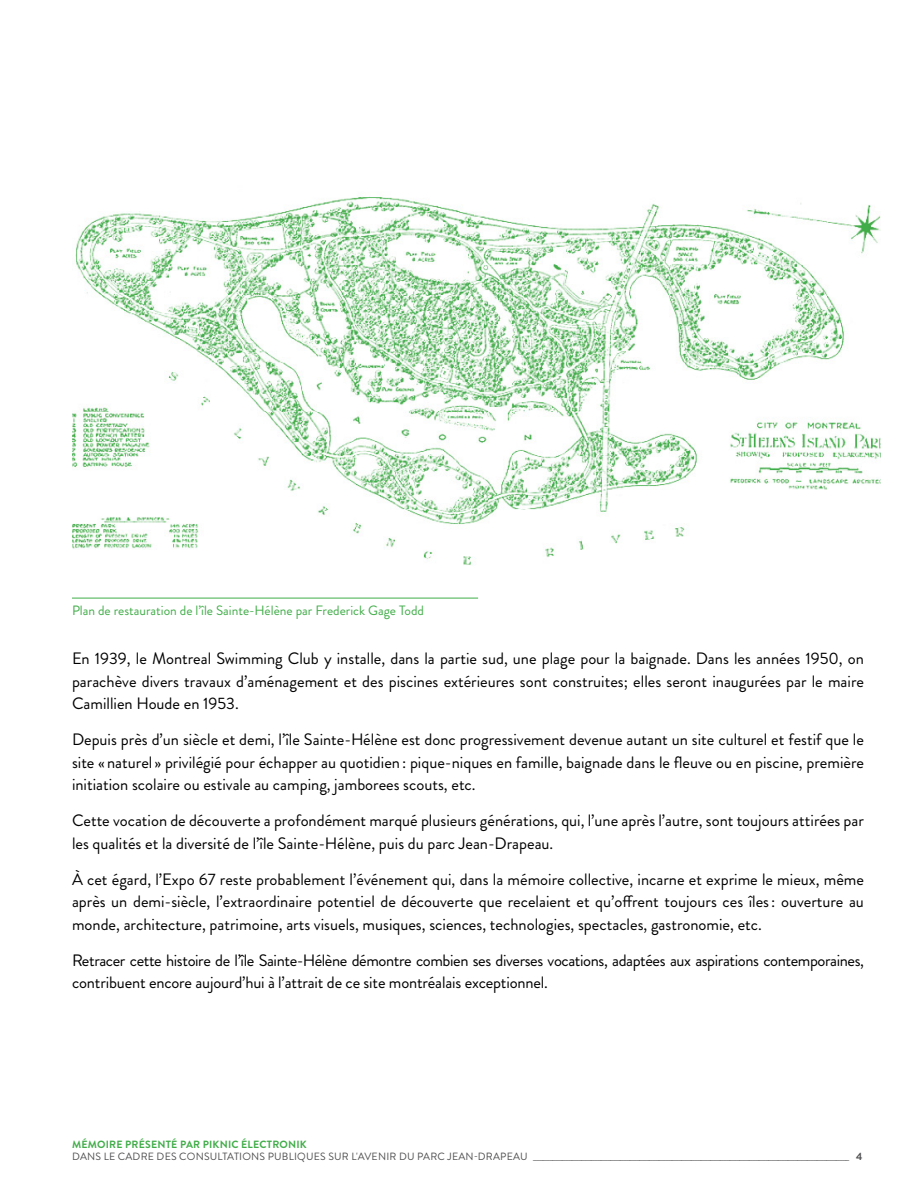
<style>
.page{position:relative;width:918px;height:1188px;background:#fff}
.page>*{position:absolute;margin:0;border:0;box-sizing:border-box;transform-origin:0 0}
.t1{font:16.5px/22.5px "Brandon Grotesque";color:#000;text-align:justify}
.t2{font:16.5px/22.5px "Brandon Grotesque";letter-spacing:-.025em;color:#000}
.t3{font:13.5px "Brandon Grotesque";color:#41ad49}
.t4{font:10.5px/12px "Brandon Grotesque";letter-spacing:.02em;color:#4d4d4f}
.s1{font-weight:700;color:#41ad49}
.s2{font-weight:700}
</style>
<div class="page">
<hr style="left:72px;top:598px;width:406px;height:1px;background:#41ad49">
<img style="left:72px;top:197px;width:809px;height:368px">
<p class="t3" style="left:72px;top:601px;width:354px">Plan de restauration de l’île Sainte-Hélène par Frederick Gage Todd</p>
<p class="t1" style="left:72px;top:647px;width:794px">En 1939, le Montreal Swimming Club y installe, dans la partie sud, une plage pour la baignade. Dans les années 1950, on parachève divers travaux d’aménagement et des piscines extérieures sont construites; elles seront inaugurées par le maire Camillien Houde en 1953.</p>
<p class="t1" style="left:72px;top:729px;width:794px">Depuis près d’un siècle et demi, l’île Sainte-Hélène est donc progressivement devenue autant un site culturel et festif que le site « naturel » privilégié pour échapper au quotidien: pique-niques en famille, baignade dans le fleuve ou en piscine, première initiation scolaire ou estivale au camping, jamborees scouts, etc.</p>
<p class="t1" style="left:72px;top:810px;width:793px">Cette vocation de découverte a profondément marqué plusieurs générations, qui, l’une après l’autre, sont toujours attirées par les qualités et la diversité de l’île Sainte-Hélène, puis du parc Jean-Drapeau.</p>
<p class="t1" style="left:72px;top:868px;width:794px">À cet égard, l’Expo 67 reste probablement l’événement qui, dans la mémoire collective, incarne et exprime le mieux, même après un demi-siècle, l’extraordinaire potentiel de découverte que recelaient et qu’offrent toujours ces îles: ouverture au monde, architecture, patrimoine, arts visuels, musiques, sciences, technologies, spectacles, gastronomie, etc.</p>
<p class="t2" style="left:72px;top:949px;width:793px">Retracer cette histoire de l’île Sainte-Hélène démontre combien ses diverses vocations, adaptées aux aspirations contemporaines, contribuent encore aujourd’hui à l’attrait de ce site montréalais exceptionnel.</p>
<p class="t4" style="left:72px;top:1138px;width:792px"><span class="s1">MÉMOIRE PRÉSENTÉ PAR PIKNIC ÉLECTRONIK<br></span>DANS LE CADRE DES CONSULTATIONS PUBLIQUES SUR L'AVENIR DU PARC JEAN-DRAPEAU __________________________________________________________________________________________________ <span class="s2">4</span></p>
</div>
